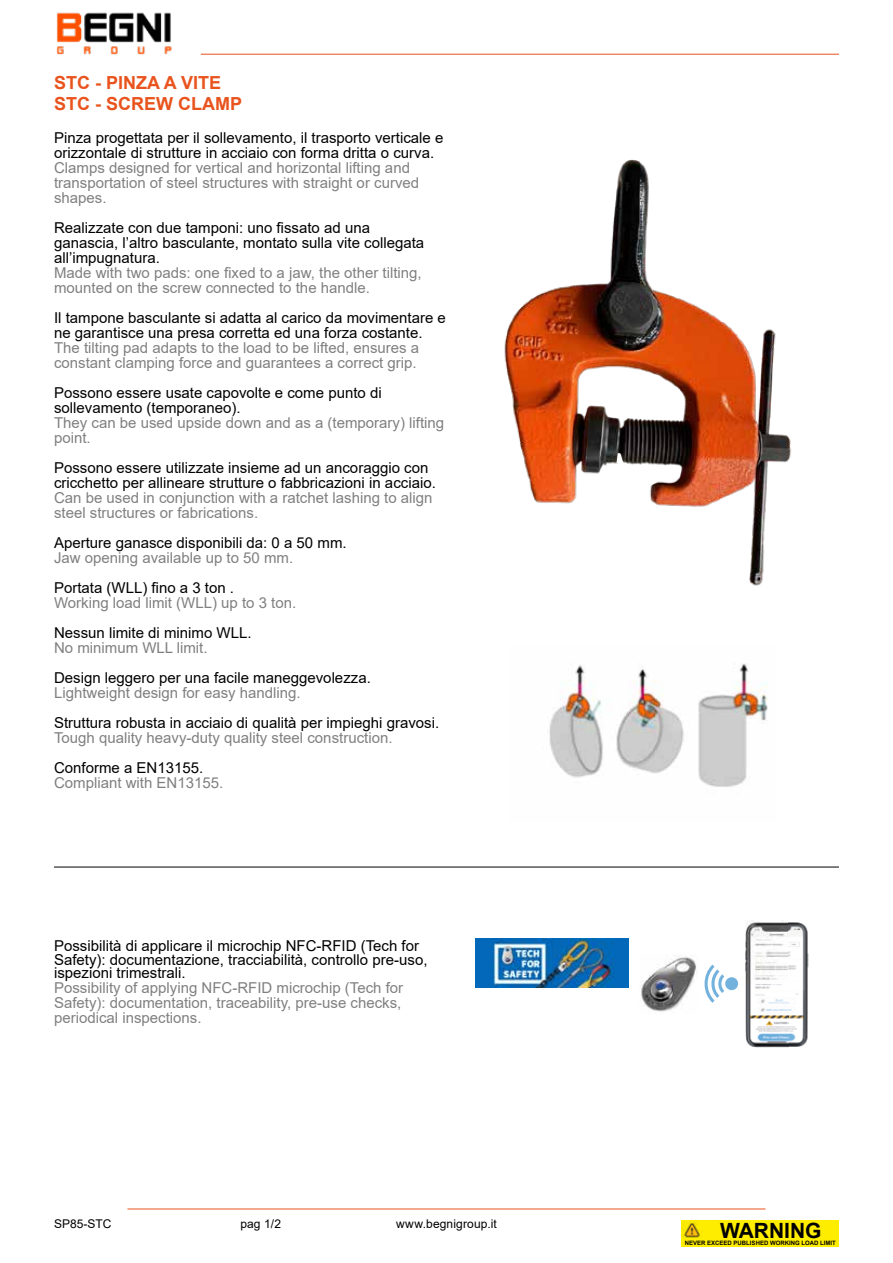
<style>
.page{position:relative;width:893px;height:1263px;background:#fff}
.page>*{position:absolute;margin:0;border:0;box-sizing:border-box;transform-origin:0 0}
.t1{font:700 21px "Arial";color:#000}
.t2{font:700 18px/21.6px "Arial";color:#e9531d}
.t3{font:15px/15px "Arial";color:#000}
.t4{font:15px/15px "Arial";color:#808080}
.t5{font:15px "Arial";color:#020203}
.t6{font:12px "Arial";letter-spacing:.01em;color:#000}
.t7{font:700 6px "Arial";color:#000}
</style>
<div class="page">
<img style="left:56px;top:12px;width:116px;height:42px">
<hr style="left:201px;top:54px;width:638px;height:1px;background:#e9531d">
<div style="left:682px;top:1220px;width:157px;height:26px;background:#ffed00"></div>
<img style="left:682px;top:1221px;width:20px;height:17px">
<hr style="left:127px;top:1209px;width:638px;height:1px;background:#e9531d">
<img style="left:504px;top:159px;width:287px;height:427px">
<img style="left:549px;top:663px;width:219px;height:124px">
<hr style="left:54px;top:867px;width:785px;height:1px;background:#000">
<img style="left:475px;top:938px;width:153px;height:50px">
<img style="left:641px;top:955px;width:55px;height:57px">
<img style="left:745px;top:921px;width:64px;height:126px">
<div style="left:725px;top:977px;width:13px;height:13px;background:#73b2dd;border-radius:50%"></div>
<svg style="left:704px;top:964px;width:20px;height:39px"></svg>
<svg style="left:617px;top:453px;width:7px;height:13px"></svg>
<p class="t2" style="left:54px;top:72px;width:189px">STC - PINZA A VITE<br>STC - SCREW CLAMP</p>
<p class="t3" style="left:54px;top:130px;width:391px">Pinza progettata per il sollevamento, il trasporto verticale e orizzontale di strutture in acciaio con forma dritta o curva.</p>
<p class="t4" style="left:54px;top:160px;width:367px">Clamps designed for vertical and horizontal lifting and transportation of steel structures with straight or curved shapes.</p>
<p class="t3" style="left:54px;top:220px;width:372px">Realizzate con due tamponi: uno fissato ad una ganascia, l’altro basculante, montato sulla vite collegata all’impugnatura.</p>
<p class="t4" style="left:54px;top:265px;width:369px">Made with two pads: one fixed to a jaw, the other tilting, mounted on the screw connected to the handle.</p>
<p class="t3" style="left:54px;top:310px;width:393px">Il tampone basculante si adatta al carico da movimentare e ne garantisce una presa corretta ed una forza costante.</p>
<p class="t4" style="left:54px;top:340px;width:367px">The tilting pad adapts to the load to be lifted, ensures a constant clamping force and guarantees a correct grip.</p>
<p class="t3" style="left:54px;top:385px;width:329px">Possono essere usate capovolte e come punto di</p>
<p class="t5" style="left:54px;top:397px;width:188px">sollevamento (temporaneo).</p>
<p class="t4" style="left:54px;top:415px;width:392px">They can be used upside down and as a (temporary) lifting point.</p>
<p class="t3" style="left:54px;top:460px;width:383px">Possono essere utilizzate insieme ad un ancoraggio con cricchetto per allineare strutture o fabbricazioni in acciaio.</p>
<p class="t4" style="left:54px;top:490px;width:380px">Can be used in conjunction with a ratchet lashing to align steel structures or fabrications.</p>
<p class="t3" style="left:54px;top:535px;width:294px">Aperture ganasce disponibili da: 0 a 50 mm.</p>
<p class="t4" style="left:54px;top:550px;width:241px">Jaw opening available up to 50 mm.</p>
<p class="t3" style="left:54px;top:580px;width:182px">Portata (WLL) fino a 3 ton .</p>
<p class="t4" style="left:54px;top:595px;width:244px">Working load limit (WLL) up to 3 ton.</p>
<p class="t3" style="left:54px;top:625px;width:199px">Nessun limite di minimo WLL.</p>
<p class="t4" style="left:54px;top:640px;width:155px">No minimum WLL limit.</p>
<p class="t3" style="left:54px;top:670px;width:318px">Design leggero per una facile maneggevolezza.</p>
<p class="t4" style="left:54px;top:685px;width:248px">Lightweight design for easy handling.</p>
<p class="t3" style="left:54px;top:715px;width:387px">Struttura robusta in acciaio di qualità per impieghi gravosi.</p>
<p class="t4" style="left:54px;top:730px;width:340px">Tough quality heavy-duty quality steel construction.</p>
<p class="t3" style="left:54px;top:760px;width:151px">Conforme a EN13155.</p>
<p class="t4" style="left:54px;top:775px;width:171px">Compliant with EN13155.</p>
<p class="t3" style="left:54px;top:939px;width:375px;line-height:13.5px">Possibilità di applicare il microchip NFC-RFID (Tech for<br>Safety): documentazione, tracciabilità, controllo pre-uso, ispezioni trimestrali.</p>
<p class="t4" style="left:54px;top:980px;width:351px">Possibility of applying NFC-RFID microchip (Tech for<br>Safety): documentation, traceability, pre-use checks, periodical inspections.</p>
<p class="t6" style="left:54px;top:1216px;width:59px">SP85-STC</p>
<p class="t6" style="left:274px;top:1216px;width:8px">2</p>
<p class="t6" style="left:241px;top:1216px;width:42px">pag 1/1</p>
<p class="t6" style="left:396px;top:1216px;width:102px">www.begnigroup.it</p>
<h1 class="t1" style="left:720px;top:1215px;width:103px">WARNING</h1>
<p class="t7" style="left:685px;top:1239px;width:152px">NEVER EXCEED PUBLISHED WORKING LOAD LIMIT</p>
</div>
